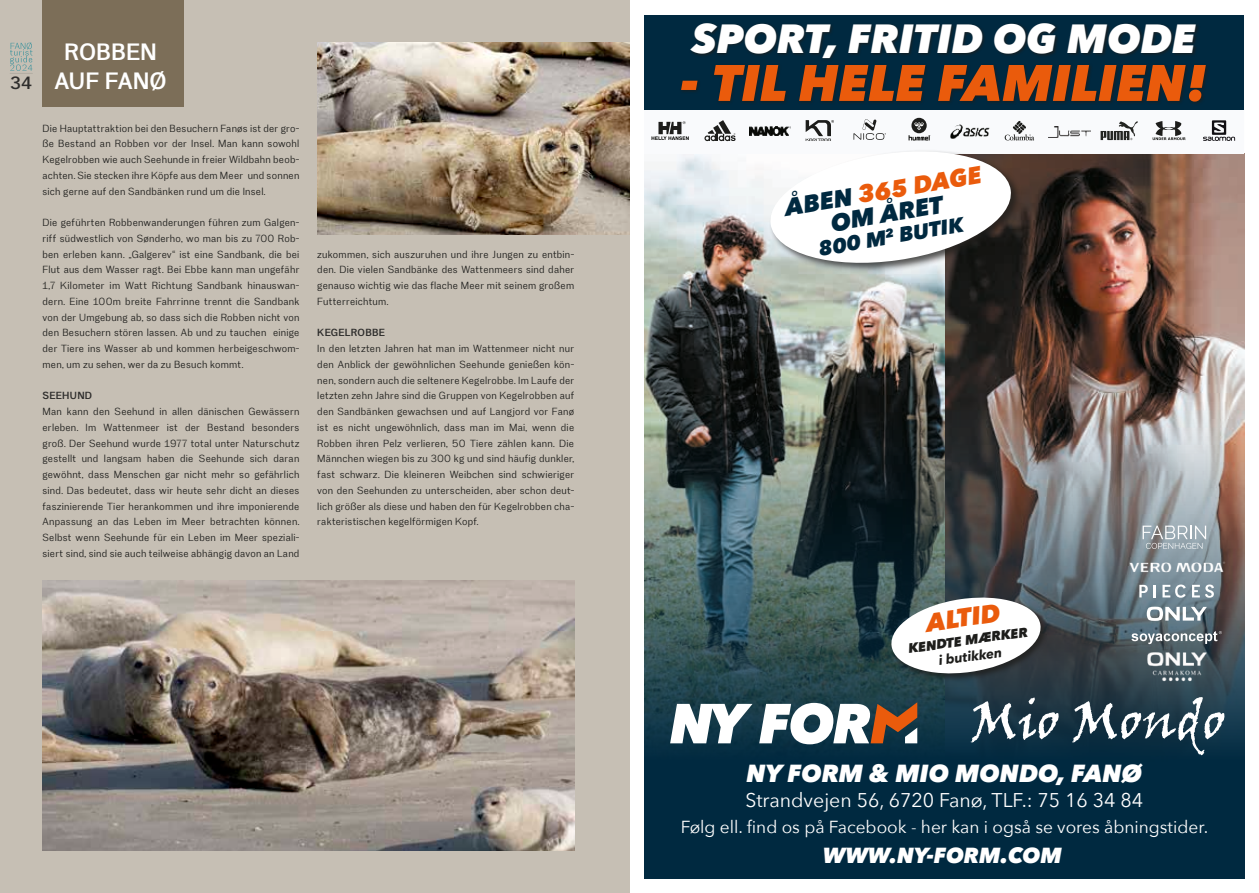
<style>
.page{position:relative;width:1259px;height:893px;background:#fff}
.page>*{position:absolute;margin:0;border:0;box-sizing:border-box;transform-origin:0 0}
.t1{font:53.7px "Viner Hand ITC";color:#fff}
.t2{font:italic 800 50.7px "Avenir Next";color:#ea5b0c}
.t3{font:italic 800 40.65px "Avenir Next";color:#fff}
.t4{font:italic 800 25.5px "Avenir Next";color:#ea5b0c}
.t5{font:italic 800 24.6px "Avenir Next";color:#fff}
.t6{font:italic 800 24.3px/23px "Avenir Next";color:#002940;text-align:center}
.t7{font:700 24px/28.8px "Eirene Sans";color:#fff;text-align:center}
.t8{font:italic 800 21.75px "Avenir Next";color:#fff}
.t9{font:italic 800 20.85px "Avenir Next";color:#002940}
.t10{font:19.8px "Avenir Next";color:#fff}
.t11{font:700 18px "Eirene Sans";color:#2e2d2c}
.t12{font:17.4px "Avenir Next";color:#fff}
.t13{font:italic 800 13.5px "Avenir Next";color:#1d1d1b}
.t14{font:italic 700 13.5px "Avenir Next";color:#1d1d1b}
.t15{font:10.5px/15.8px "Eirene Sans";letter-spacing:.02em;color:#1d1d1b;text-align:justify}
.t16{font:700 10.5px "Eirene Sans";letter-spacing:.025em;color:#2e2d2c}
.s1{font-size:55.05px}
.s2{color:#ea5b0c}
</style>
<div class="page">
<div style="left:0;top:0;width:629px;height:893px;background:#c6bfb4"></div>
<svg style="left:10px;top:42px;width:23px;height:32px"></svg>
<div style="left:43px;top:0;width:141px;height:106px;background:#7c6e58"></div>
<img style="left:43px;top:581px;width:531px;height:269px">
<img style="left:317px;top:43px;width:312px;height:192px">
<img style="left:644px;top:154px;width:600px;height:724px">
<svg style="left:670px;top:704px;width:82px;height:39px"></svg>
<svg style="left:759px;top:702px;width:158px;height:42px"></svg>
<div style="left:644px;top:15px;width:600px;height:95px;background:#002940"></div>
<div style="left:679px;top:22px;width:530px;height:84px;background:#1d1d1b;opacity:.75"></div>
<div style="left:644px;top:110px;width:600px;height:43px;background:#f9fafc"></div>
<div style="left:890px;top:596px;width:159px;height:86px;background:#1d1d1b;opacity:.75"></div>
<svg style="left:889px;top:593px;width:154px;height:85px"></svg>
<div style="left:768px;top:150px;width:253px;height:124px;background:#1d1d1b;opacity:.75"></div>
<svg style="left:651px;top:121px;width:38px;height:19px"></svg>
<svg style="left:704px;top:120px;width:31px;height:21px"></svg>
<img style="left:749px;top:127px;width:17px;height:9px">
<img style="left:1048px;top:127px;width:42px;height:11px">
<svg style="left:1100px;top:121px;width:38px;height:19px"></svg>
<svg style="left:1152px;top:121px;width:33px;height:19px"></svg>
<svg style="left:1203px;top:120px;width:32px;height:21px"></svg>
<svg style="left:766px;top:119px;width:268px;height:151px"></svg>
<img style="left:1119px;top:556px;width:115px;height:23px">
<svg style="left:1146px;top:607px;width:60px;height:14px"></svg>
<svg style="left:1139px;top:585px;width:8px;height:12px"></svg>
<svg style="left:1153px;top:585px;width:2px;height:12px"></svg>
<svg style="left:1162px;top:584px;width:23px;height:14px"></svg>
<svg style="left:1192px;top:585px;width:7px;height:12px"></svg>
<svg style="left:1205px;top:584px;width:8px;height:14px"></svg>
<svg style="left:1131px;top:631px;width:90px;height:13px"></svg>
<img style="left:1142px;top:644px;width:76px;height:43px">
<svg style="left:1142px;top:526px;width:64px;height:23px"></svg>
<h3 class="t11" style="left:10px;top:73px;width:24px">34</h3>
<h3 class="t7" style="left:55px;top:38px;width:114px">ROBBEN<br>AUF FANØ</h3>
<p class="t15" style="left:43px;top:120px;width:258px">Die Hauptattraktion bei den Besuchern Fanøs ist der gro&shy;ße Bestand an Robben vor der Insel. Man kann sowohl Kegelrobben wie auch Seehunde in freier Wildbahn beob&shy;achten. Sie stecken ihre Köpfe aus dem Meer und sonnen sich gerne auf den Sandbänken rund um die Insel.</p>
<p class="t15" style="left:43px;top:214px;width:258px">Die geführten Robbenwanderungen führen zum Galgen&shy;riff südwestlich von Sønderho, wo man bis zu 700 Rob&shy;ben erleben kann. „Galgerev“ ist eine Sandbank, die bei Flut aus dem Wasser ragt. Bei Ebbe kann man ungefähr 1,7 Kilometer im Watt Richtung Sandbank hinauswan&shy;dern. Eine 100m breite Fahrrinne trennt die Sandbank von der Umgebung ab, so dass sich die Robben nicht von den Besuchern stören lassen. Ab und zu tauchen einige der Tiere ins Wasser ab und kommen herbeigeschwom&shy;men, um zu sehen, wer da zu Besuch kommt.</p>
<p class="t16" style="left:43px;top:390px;width:50px">SEEHUND</p>
<p class="t15" style="left:43px;top:403px;width:258px">Man kann den Seehund in allen dänischen Gewässern erleben. Im Wattenmeer ist der Bestand besonders groß. Der Seehund wurde 1977 total unter Naturschutz gestellt und langsam haben die Seehunde sich daran gewöhnt, dass Menschen gar nicht mehr so gefährlich sind. Das bedeutet, dass wir heute sehr dicht an dieses faszinierende Tier herankommen und ihre imponierende Anpassung an das Leben im Meer betrachten können.<br>Selbst wenn Seehunde für ein Leben im Meer speziali&shy;siert sind, sind sie auch teilweise abhängig davon an Land</p>
<p class="t15" style="left:317px;top:246px;width:258px">zukommen, sich auszuruhen und ihre Jungen zu entbin&shy;den. Die vielen Sandbänke des Wattenmeers sind daher genauso wichtig wie das flache Meer mit seinem großem Futterreichtum.</p>
<p class="t16" style="left:317px;top:327px;width:69px">KEGELROBBE</p>
<p class="t15" style="left:317px;top:340px;width:258px">In den letzten Jahren hat man im Wattenmeer nicht nur den Anblick der gewöhnlichen Seehunde genießen kön&shy;nen, sondern auch die seltenere Kegelrobbe. Im Laufe der letzten zehn Jahre sind die Gruppen von Kegelrobben auf den Sandbänken gewachsen und auf Langjord vor Fanø ist es nicht ungewöhnlich, dass man im Mai, wenn die Robben ihren Pelz verlieren, 50 Tiere zählen kann. Die Männchen wiegen bis zu 300 kg und sind häufig dunkler, fast schwarz. Die kleineren Weibchen sind schwieriger von den Seehunden zu unterscheiden, aber schon deut&shy;lich größer als diese und haben den für Kegelrobben cha&shy;rakteristischen kegelförmigen Kopf.</p>
<h3 class="t3" style="left:692px;top:14px;width:505px">SPORT, FRITID OG MODE</h3>
<h2 class="t2" style="left:681px;top:52px;width:528px"><span class="s1">-</span> TIL HELE FAMILIEN!</h2>
<h3 class="t6" style="left:783px;top:197px;width:201px;rotate:-10deg">ÅBEN <span class="s2">365 DAGE<br></span>OM ÅRET</h3>
<h3 class="t9" style="left:816px;top:237px;width:148px;rotate:-10deg">800 M<sup>2</sup> BUTIK</h3>
<h3 class="t4" style="left:924px;top:607px;width:76px;rotate:-8deg">ALTID</h3>
<p class="t13" style="left:907px;top:640px;width:122px;rotate:-8deg">KENDTE MÆRKER</p>
<p class="t14" style="left:937px;top:649px;width:65px;rotate:-8deg">i butikken</p>
<h1 class="t1" style="left:970px;top:687px;width:256px">Mio Mondo</h1>
<h3 class="t5" style="left:746px;top:758px;width:397px">NY FORM &amp; MIO MONDO, FANØ</h3>
<h3 class="t10" style="left:745px;top:783px;width:399px">Strandvejen 56, 6720 Fanø, TLF.: 75 16 34 84</h3>
<h3 class="t8" style="left:823px;top:842px;width:241px">WWW.NY-FORM.COM</h3>
<h3 class="t12" style="left:681px;top:812px;width:529px">Følg ell. find os på Facebook - her kan i også se vores åbningstider.</h3>
</div>
